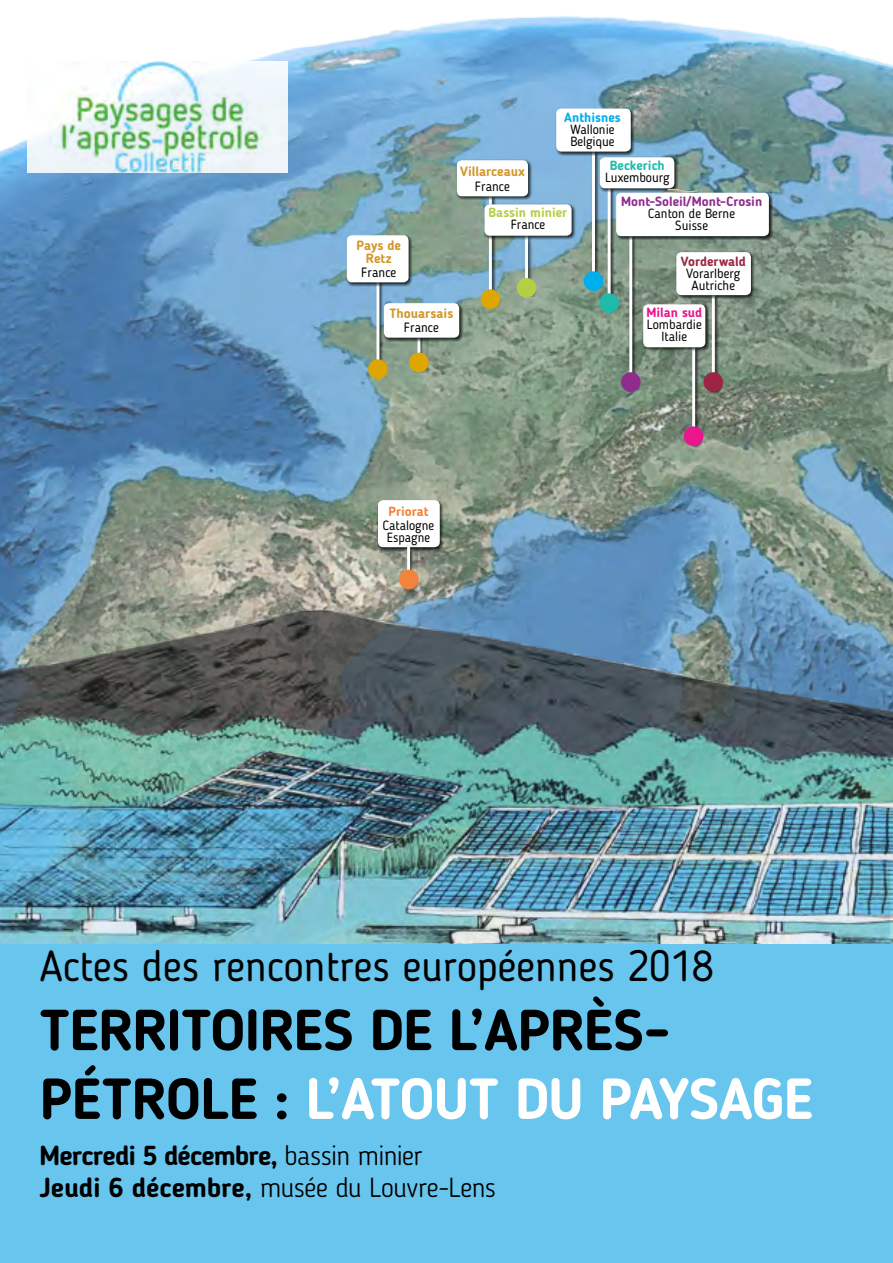
<style>
.page{position:relative;width:893px;height:1263px;background:#fff}
.page>*{position:absolute;margin:0;border:0;box-sizing:border-box;transform-origin:0 0}
.t1{font:700 57.3px/68.7px "Blogger Sans";letter-spacing:-.01em;color:#000}
.t2{font:42.9px "Blogger Sans";color:#000}
.t3{font:700 27.15px/32.7px "Blogger Sans";letter-spacing:-.025em;color:#000}
.t4{font:700 13.35px/12.1px "Blogger Sans";color:#d3972a;text-align:center}
.t5{font:13.35px "Blogger Sans";color:#000}
.t6{font:13.2px/12px "Blogger Sans";color:#000;text-align:center}
.t7{font:700 13.2px "Blogger Sans";color:#902c8e}
.t8{font:700 13.2px "Blogger Sans";color:#b5cf45}
.t9{font:700 13.2px "Blogger Sans";color:#9b2542}
.t10{font:700 13.2px "Blogger Sans";color:#1fbaa9}
.t11{font:700 13.2px "Blogger Sans";color:#00aeeb}
.t12{font:700 13.2px "Blogger Sans";color:#ea168d}
.t13{font:700 13.2px "Blogger Sans";color:#f3823a}
.s1{color:#fff}
.s2{font-weight:300}
</style>
<div class="page">
<img style="left:0;top:16px;width:893px;height:567px">
<div style="left:377px;top:500px;width:67px;height:51px;background:#000;opacity:.75"></div>
<div style="left:378px;top:500px;width:62px;height:47px;background:#fff;border-radius:5px"></div>
<div style="left:707px;top:295px;width:16px;height:99px;background:#000;opacity:.75"></div>
<hr style="left:712px;top:295px;width:3px;height:89px;background:#fff">
<div style="left:687px;top:347px;width:16px;height:100px;background:#000;opacity:.75"></div>
<hr style="left:692px;top:347px;width:3px;height:91px;background:#fff">
<div style="left:625px;top:236px;width:15px;height:157px;background:#000;opacity:.75"></div>
<hr style="left:629px;top:236px;width:3px;height:147px;background:#fff">
<div style="left:603px;top:187px;width:16px;height:126px;background:#000;opacity:.75"></div>
<hr style="left:608px;top:188px;width:3px;height:115px;background:#fff">
<div style="left:587px;top:151px;width:16px;height:139px;background:#000;opacity:.75"></div>
<hr style="left:592px;top:151px;width:3px;height:129px;background:#fff">
<div style="left:402px;top:545px;width:16px;height:47px;background:#000;opacity:.75"></div>
<hr style="left:407px;top:546px;width:3px;height:36px;background:#fff">
<div style="left:676px;top:252px;width:79px;height:47px;background:#000;opacity:.75"></div>
<div style="left:676px;top:252px;width:75px;height:43px;background:#fff;border-radius:5px"></div>
<div style="left:643px;top:304px;width:66px;height:47px;background:#000;opacity:.75"></div>
<div style="left:643px;top:304px;width:62px;height:43px;background:#fff;border-radius:5px"></div>
<div style="left:556px;top:108px;width:79px;height:48px;background:#000;opacity:.75"></div>
<div style="left:556px;top:109px;width:75px;height:43px;background:#fff;border-radius:5px"></div>
<div style="left:616px;top:192px;width:156px;height:48px;background:#000;opacity:.75"></div>
<div style="left:616px;top:193px;width:153px;height:43px;background:#fff;border-radius:5px"></div>
<div style="left:599px;top:157px;width:79px;height:36px;background:#000;opacity:.75"></div>
<div style="left:600px;top:157px;width:74px;height:31px;background:#fff;border-radius:5px"></div>
<svg style="left:663px;top:188px;width:36px;height:5px"></svg>
<div style="left:372px;top:281px;width:16px;height:95px;background:#000;opacity:.75"></div>
<hr style="left:376px;top:281px;width:3px;height:85px;background:#fff">
<div style="left:413px;top:327px;width:16px;height:46px;background:#000;opacity:.75"></div>
<hr style="left:417px;top:327px;width:3px;height:36px;background:#fff">
<div style="left:346px;top:235px;width:66px;height:52px;background:#000;opacity:.75"></div>
<div style="left:347px;top:235px;width:62px;height:47px;background:#fff;border-radius:5px"></div>
<div style="left:383px;top:303px;width:81px;height:38px;background:#000;opacity:.75"></div>
<div style="left:384px;top:303px;width:75px;height:35px;background:#fff;border-radius:5px"></div>
<div style="left:484px;top:196px;width:16px;height:112px;background:#000;opacity:.75"></div>
<hr style="left:489px;top:196px;width:3px;height:103px;background:#fff">
<div style="left:456px;top:160px;width:77px;height:40px;background:#000;opacity:.75"></div>
<div style="left:457px;top:160px;width:71px;height:36px;background:#fff;border-radius:5px"></div>
<div style="left:520px;top:235px;width:16px;height:62px;background:#000;opacity:.75"></div>
<hr style="left:525px;top:235px;width:3px;height:52px;background:#fff">
<div style="left:484px;top:204px;width:92px;height:36px;background:#000;opacity:.75"></div>
<div style="left:484px;top:204px;width:88px;height:32px;background:#fff;border-radius:5px"></div>
<div style="left:399px;top:570px;width:20px;height:19px;background:#f3823a;border-radius:50%"></div>
<div style="left:584px;top:271px;width:19px;height:20px;background:#00aeeb;border-radius:50%"></div>
<div style="left:599px;top:293px;width:20px;height:20px;background:#1fbaa9;border-radius:50%"></div>
<div style="left:621px;top:372px;width:20px;height:20px;background:#902c8e;border-radius:50%"></div>
<div style="left:703px;top:372px;width:20px;height:20px;background:#9b2542;border-radius:50%"></div>
<div style="left:684px;top:426px;width:19px;height:20px;background:#ea168d;border-radius:50%"></div>
<div style="left:517px;top:278px;width:19px;height:20px;background:#b5cf45;border-radius:50%"></div>
<div style="left:481px;top:289px;width:19px;height:20px;background:#dea600;border-radius:50%"></div>
<div style="left:409px;top:353px;width:20px;height:19px;background:#dea600;border-radius:50%"></div>
<div style="left:368px;top:359px;width:20px;height:20px;background:#dea600;border-radius:50%"></div>
<img style="left:0;top:583px;width:893px;height:361px">
<div style="left:0;top:944px;width:893px;height:319px;background:#68c5ed"></div>
<img style="left:28px;top:62px;width:260px;height:111px">
<p class="t4" style="left:460px;top:165px;width:66px">Villarceaux</p>
<p class="t5" style="left:475px;top:178px;width:37px">France</p>
<p class="t11" style="left:564px;top:109px;width:58px">Anthisnes</p>
<p class="t6" style="left:570px;top:123px;width:46px;text-align:left">Wallonie<br>Belgique</p>
<p class="t10" style="left:610px;top:158px;width:56px">Beckerich</p>
<p class="t6" style="left:605px;top:172px;width:66px">Luxembourg</p>
<p class="t4" style="left:357px;top:240px;width:46px">Pays de<br>Retz</p>
<p class="t5" style="left:361px;top:265px;width:37px">France</p>
<p class="t4" style="left:389px;top:307px;width:65px">Thouarsais</p>
<p class="t5" style="left:404px;top:320px;width:37px">France</p>
<p class="t8" style="left:488px;top:205px;width:80px">Bassin minier</p>
<p class="t6" style="left:511px;top:219px;width:36px">France</p>
<p class="t7" style="left:621px;top:194px;width:143px">Mont-Soleil/Mont-Crosin</p>
<p class="t6" style="left:648px;top:208px;width:88px">Canton de Berne<br>Suisse</p>
<p class="t9" style="left:681px;top:254px;width:67px">Vorderwald</p>
<p class="t6" style="left:686px;top:268px;width:56px">Vorarlberg<br>Autriche</p>
<p class="t12" style="left:646px;top:305px;width:57px">Milan sud</p>
<p class="t6" style="left:647px;top:319px;width:57px">Lombardie<br>Italie</p>
<p class="t13" style="left:389px;top:503px;width:42px">Priorat</p>
<p class="t6" style="left:383px;top:520px;width:53px">Catalogne<br>Espagne</p>
<h2 class="t2" style="left:40px;top:941px;width:676px">Actes des rencontres européennes 2018</h2>
<h1 class="t1" style="left:40px;top:995px;width:775px">TERRITOIRES DE L’APRÈS-<br>PÉTROLE : <span class="s1">L’ATOUT DU PAYSAGE</span></h1>
<h3 class="t3" style="left:40px;top:1138px;width:458px">Mercredi 5 décembre, <span class="s2">bassin minier<br></span>Jeudi 6 décembre, <span class="s2">musée du Louvre-Lens</span></h3>
</div>
